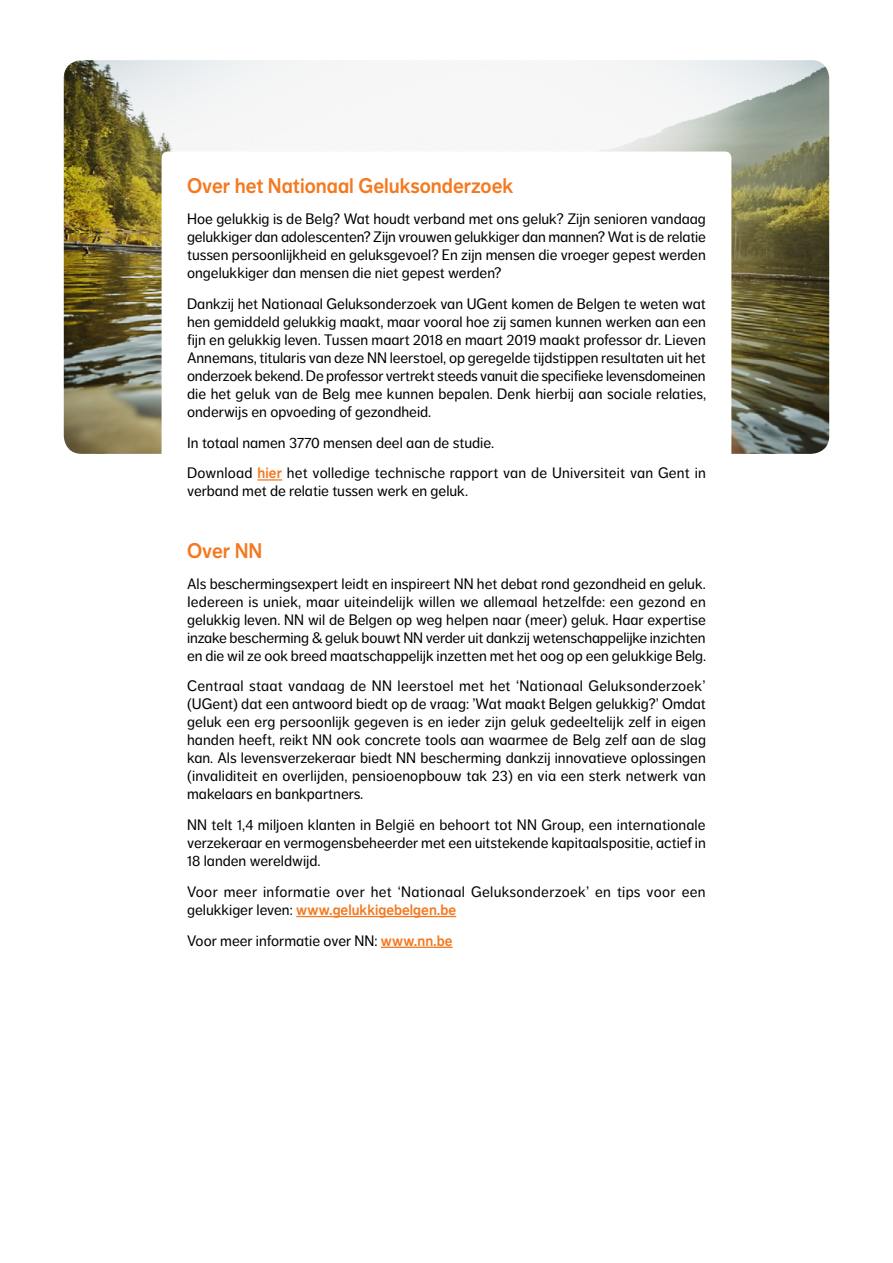
<style>
.page{position:relative;width:893px;height:1263px;background:#fff}
.page>*{position:absolute;margin:0;border:0;box-sizing:border-box;transform-origin:0 0}
.t1{font:21px "NN Dagny Display";color:#f47920}
.t2{font:15px/18px "NN Dagny Text";color:#000;text-align:justify}
.t3{font:15px "NN Dagny Text";letter-spacing:.02em;color:#000}
.t4{font:15px "NN Dagny Display";color:#f47920}
.s1{font-family:"NN Dagny Display";color:#f47920}
.s2{font-family:"NN Dagny Text";color:#000}
</style>
<div class="page">
<img style="left:64px;top:60px;width:765px;height:394px">
<div style="left:162px;top:152px;width:569px;height:983px;background:#fff;border-radius:6px"></div>
<hr style="left:257px;top:479px;width:25px;height:2px;background:#f47920">
<hr style="left:296px;top:916px;width:160px;height:1px;background:#f47920">
<hr style="left:381px;top:947px;width:72px;height:1px;background:#f47920">
<h1 class="t1" style="left:187px;top:174px;width:328px">Over het Nationaal Geluksonderzoek</h1>
<p class="t2" style="left:187px;top:210px;width:520px">Hoe gelukkig is de Belg? Wat houdt verband met ons geluk? Zijn senioren vandaag gelukkiger dan adolescenten? Zijn vrouwen gelukkiger dan mannen? Wat is de relatie tussen persoonlijkheid en geluksgevoel? En zijn mensen die vroeger gepest werden ongelukkiger dan mensen die niet gepest werden?</p>
<p class="t2" style="left:187px;top:295px;width:521px">Dankzij het Nationaal Geluksonderzoek van UGent komen de Belgen te weten wat hen gemiddeld gelukkig maakt, maar vooral hoe zij samen kunnen werken aan een fijn en gelukkig leven. Tussen maart 2018 en maart 2019 maakt professor dr. Lieven Annemans, titularis van deze NN leerstoel, op geregelde tijdstippen resultaten uit het onderzoek bekend. De professor vertrekt steeds vanuit die specifieke levensdomeinen die het geluk van de Belg mee kunnen bepalen. Denk hierbij aan sociale relaties, onderwijs en opvoeding of gezondheid.</p>
<p class="t2" style="left:187px;top:427px;width:520px;line-height:30.8px">In totaal namen 3770 mensen deel aan de studie.<br>Download <span class="s1">hier</span> het volledige technische rapport van de Universiteit van Gent in</p>
<p class="t2" style="left:187px;top:482px;width:282px">verband met de relatie tussen werk en geluk.</p>
<h1 class="t1" style="left:187px;top:538px;width:77px">Over NN</h1>
<p class="t2" style="left:187px;top:574px;width:520px">Als beschermingsexpert leidt en inspireert NN het debat rond gezondheid en geluk.<br>Iedereen is uniek, maar uiteindelijk willen we allemaal hetzelfde: een gezond en gelukkig leven. NN wil de Belgen op weg helpen naar (meer) geluk. Haar expertise inzake bescherming &amp; geluk bouwt NN verder uit dankzij wetenschappelijke inzichten en die wil ze ook breed maatschappelijk inzetten met het oog op een gelukkige Belg.</p>
<p class="t2" style="left:187px;top:677px;width:520px">Centraal staat vandaag de NN leerstoel met het ‘Nationaal Geluksonderzoek’ (UGent) dat een antwoord biedt op de vraag: ’Wat maakt Belgen gelukkig?’ Omdat geluk een erg persoonlijk gegeven is en ieder zijn geluk gedeeltelijk zelf in eigen handen heeft, reikt NN ook concrete tools aan waarmee de Belg zelf aan de slag kan. Als levensverzekeraar biedt NN bescherming dankzij innovatieve oplossingen (invaliditeit en overlijden, pensioenopbouw tak 23) en via een sterk netwerk van makelaars en bankpartners.</p>
<p class="t2" style="left:187px;top:816px;width:520px">NN telt 1,4 miljoen klanten in België en behoort tot NN Group, een internationale verzekeraar en vermogensbeheerder met een uitstekende kapitaalspositie, actief in 18 landen wereldwijd.</p>
<p class="t3" style="left:187px;top:883px;width:520px">Voor meer informatie over het ‘Nationaal Geluksonderzoek’ en tips voor een</p>
<p class="t4" style="left:187px;top:901px;width:271px"><span class="s2">gelukkiger leven:</span> www.gelukkigebelgen.be</p>
<p class="t2" style="left:187px;top:931px;width:267px">Voor meer informatie over NN: <span class="s1">www.nn.be</span></p>
</div>
